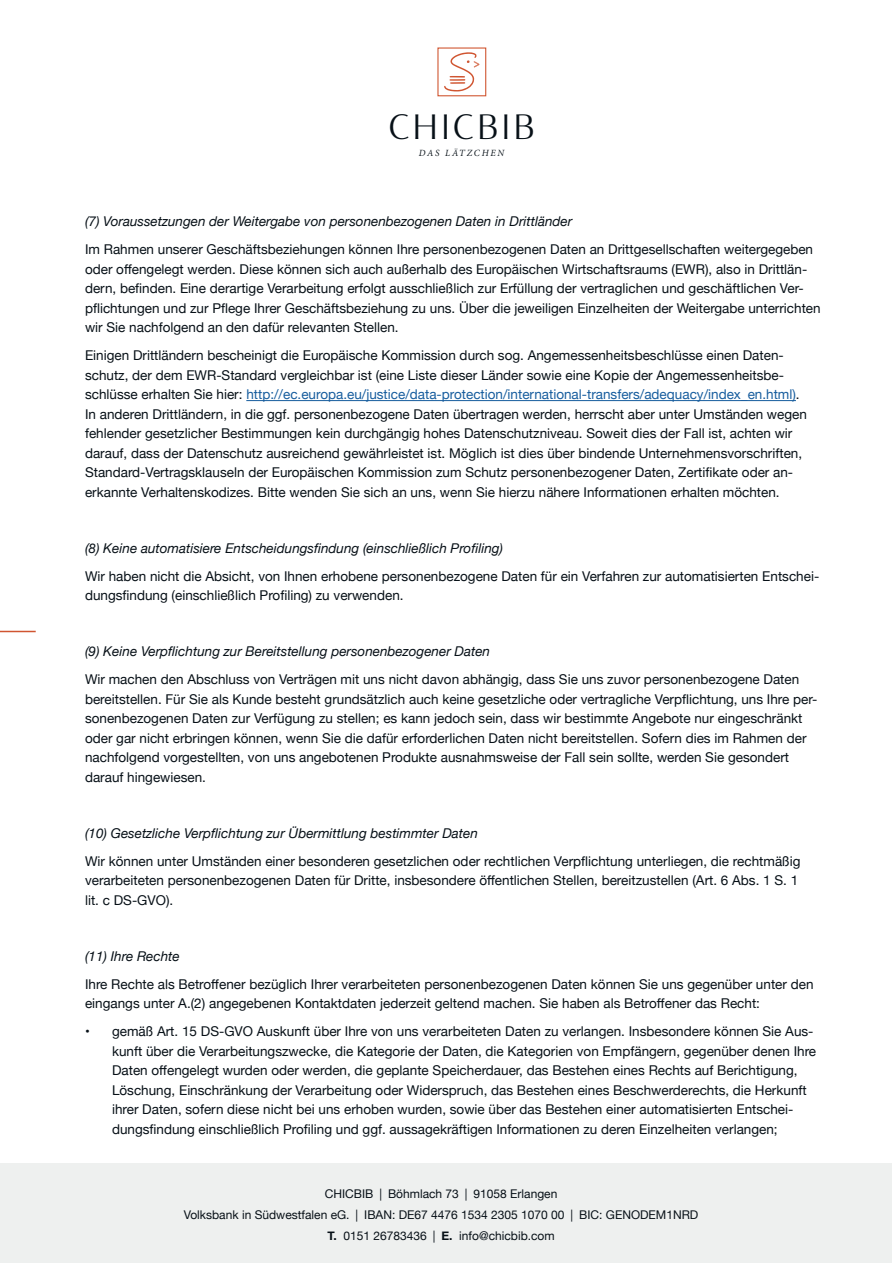
<style>
.page{position:relative;width:893px;height:1263px;background:#fff}
.page>*{position:absolute;margin:0;border:0;box-sizing:border-box;transform-origin:0 0}
.t1{font:36.3px "Ador Hairline";letter-spacing:.065em;color:#071017}
.t2{font:13.5px/19.5px "Helvetica Neue";color:#071017}
.t3{font:italic 13.5px "Helvetica Neue";color:#071017}
.t4{font:12px/21px "Helvetica Neue";color:#071017;text-align:center}
.t5{font:italic 11.55px "Adobe Thai";letter-spacing:.15em;color:#071017}
.s1{color:#175d9e}
.s2{font-weight:700}
</style>
<div class="page">
<div style="left:0;top:1163px;width:891px;height:100px;background:#eef0ef"></div>
<div style="left:437px;top:47px;width:49px;height:49px;border:1px solid #d05531"></div>
<svg style="left:444px;top:52px;width:35px;height:39px"></svg>
<hr style="left:0;top:631px;width:36px;height:1px;background:#d05531">
<hr style="left:246px;top:400px;width:550px;height:1px;background:#175d9e">
<h1 class="t1" style="left:388px;top:100px;width:148px">CHICBIB</h1>
<p class="t5" style="left:419px;top:145px;width:87px">DAS LÄTZCHEN</p>
<p class="t3" style="left:85px;top:212px;width:489px">(7) Voraussetzungen der Weitergabe von personenbezogenen Daten in Drittländer</p>
<p class="t2" style="left:85px;top:240px;width:737px">Im Rahmen unserer Geschäftsbeziehungen können Ihre personenbezogenen Daten an Drittgesellschaften weitergegeben oder offengelegt werden. Diese können sich auch außerhalb des Europäischen Wirtschaftsraums (EWR), also in Drittlän&shy;dern, befinden. Eine derartige Verarbeitung erfolgt ausschließlich zur Erfüllung der vertraglichen und geschäftlichen Ver&shy;pflichtungen und zur Pflege Ihrer Geschäftsbeziehung zu uns. Über die jeweiligen Einzelheiten der Weitergabe unterrichten wir Sie nachfolgend an den dafür relevanten Stellen.</p>
<p class="t2" style="left:85px;top:346px;width:723px">Einigen Drittländern bescheinigt die Europäische Kommission durch sog. Angemessenheitsbeschlüsse einen Daten&shy;schutz, der dem EWR-Standard vergleichbar ist (eine Liste dieser Länder sowie eine Kopie der Angemessenheitsbe&shy;schlüsse erhalten Sie hier: <span class="s1">http://ec.europa.eu/justice/data-protection/international-transfers/adequacy/index_en.html)</span>.<br>In anderen Drittländern, in die ggf. personenbezogene Daten übertragen werden, herrscht aber unter Umständen wegen fehlender gesetzlicher Bestimmungen kein durchgängig hohes Datenschutzniveau. Soweit dies der Fall ist, achten wir darauf, dass der Datenschutz ausreichend gewährleistet ist. Möglich ist dies über bindende Unternehmensvorschriften, Standard-Vertragsklauseln der Europäischen Kommission zum Schutz personenbezogener Daten, Zertifikate oder an&shy;erkannte Verhaltenskodizes. Bitte wenden Sie sich an uns, wenn Sie hierzu nähere Informationen erhalten möchten.</p>
<p class="t3" style="left:85px;top:538px;width:420px">(8) Keine automatisiere Entscheidungsfindung (einschließlich Profiling)</p>
<p class="t2" style="left:85px;top:567px;width:736px">Wir haben nicht die Absicht, von Ihnen erhobene personenbezogene Daten für ein Verfahren zur automatisierten Entschei&shy;dungsfindung (einschließlich Profiling) zu verwenden.</p>
<p class="t3" style="left:85px;top:642px;width:407px">(9) Keine Verpflichtung zur Bereitstellung personenbezogener Daten</p>
<p class="t2" style="left:85px;top:670px;width:734px">Wir machen den Abschluss von Verträgen mit uns nicht davon abhängig, dass Sie uns zuvor personenbezogene Daten bereitstellen. Für Sie als Kunde besteht grundsätzlich auch keine gesetzliche oder vertragliche Verpflichtung, uns Ihre per&shy;sonenbezogenen Daten zur Verfügung zu stellen; es kann jedoch sein, dass wir bestimmte Angebote nur eingeschränkt oder gar nicht erbringen können, wenn Sie die dafür erforderlichen Daten nicht bereitstellen. Sofern dies im Rahmen der nachfolgend vorgestellten, von uns angebotenen Produkte ausnahmsweise der Fall sein sollte, werden Sie gesondert darauf hingewiesen.</p>
<p class="t3" style="left:85px;top:823px;width:394px">(10) Gesetzliche Verpflichtung zur Übermittlung bestimmter Daten</p>
<p class="t2" style="left:85px;top:852px;width:717px">Wir können unter Umständen einer besonderen gesetzlichen oder rechtlichen Verpflichtung unterliegen, die rechtmäßig verarbeiteten personenbezogenen Daten für Dritte, insbesondere öffentlichen Stellen, bereitzustellen (Art. 6 Abs. 1 S. 1 lit. c DS-GVO).</p>
<p class="t3" style="left:85px;top:946px;width:96px">(11) Ihre Rechte</p>
<p class="t2" style="left:85px;top:975px;width:730px">Ihre Rechte als Betroffener bezüglich Ihrer verarbeiteten personenbezogenen Daten können Sie uns gegenüber unter den eingangs unter A.(2) angegebenen Kontaktdaten jederzeit geltend machen. Sie haben als Betroffener das Recht:</p>
<p class="t2" style="left:112px;top:1022px;width:706px;text-indent:-27px">• gemäß Art. 15 DS-GVO Auskunft über Ihre von uns verarbeiteten Daten zu verlangen. Insbesondere können Sie Aus&shy;kunft über die Verarbeitungszwecke, die Kategorie der Daten, die Kategorien von Empfängern, gegenüber denen Ihre Daten offengelegt wurden oder werden, die geplante Speicherdauer, das Bestehen eines Rechts auf Berichtigung, Löschung, Einschränkung der Verarbeitung oder Widerspruch, das Bestehen eines Beschwerderechts, die Herkunft ihrer Daten, sofern diese nicht bei uns erhoben wurden, sowie über das Bestehen einer automatisierten Entschei&shy;dungsfindung einschließlich Profiling und ggf. aussagekräftigen Informationen zu deren Einzelheiten verlangen;</p>
<p class="t4" style="left:184px;top:1184px;width:516px">CHICBIB | Böhmlach 73 | 91058 Erlangen<br>Volksbank in Südwestfalen eG. | IBAN: DE67 4476 1534 2305 1070 00 | BIC: GENODEM1NRD<br><span class="s2">T.</span> 0151 26783436 | <span class="s2">E.</span> info@chicbib.com</p>
</div>
